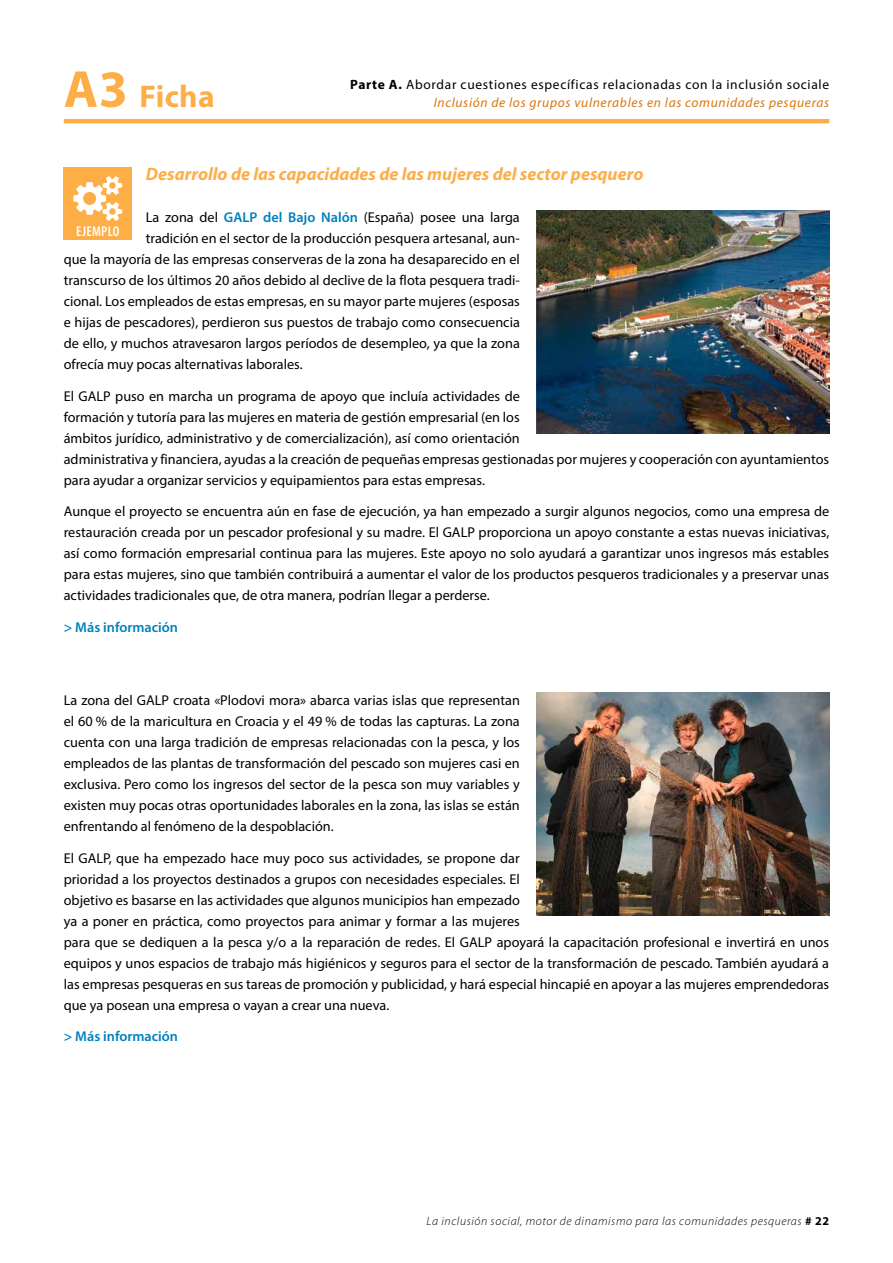
<style>
.page{position:relative;width:893px;height:1263px;background:#fff}
.page>*{position:absolute;margin:0;border:0;box-sizing:border-box;transform-origin:0 0}
.t1{font:700 31.5px "Myriad Pro";letter-spacing:.01em;color:#feae47}
.t2{font:italic 700 18px "Myriad Pro";color:#feae47}
.t3{font:14.25px/21px "Myriad Pro";color:#000}
.t4{font:600 14.25px "Myriad Pro";color:#0080be}
.t5{font:600 condensed 14.25px "Myriad Pro";letter-spacing:.02em;color:#fff}
.t6{font:13.5px "Myriad Pro";letter-spacing:.05em;color:#000}
.t7{font:italic 13.5px "Myriad Pro";letter-spacing:.05em;color:#d77812}
.t8{font:italic 300 12px "Myriad Pro";letter-spacing:.05em;color:#000}
.s1{font-size:52.5px}
.s2{font-weight:700}
.s3{font-weight:600;color:#0080be}
.s4{font-weight:700;font-style:normal}
</style>
<div class="page">
<hr style="left:64px;top:119px;width:765px;height:4px;background:#feae47">
<div style="left:64px;top:168px;width:68px;height:72px;background:#feae47"></div>
<svg style="left:73px;top:176px;width:49px;height:45px"></svg>
<img style="left:537px;top:210px;width:292px;height:224px">
<img style="left:537px;top:693px;width:292px;height:223px">
<h1 class="t1" style="left:64px;top:76px;width:152px"><span class="s1">A3</span> Ficha</h1>
<p class="t6" style="left:350px;top:76px;width:481px"><span class="s2">Parte A.</span> Abordar cuestiones específicas relacionadas con la inclusión sociale</p>
<p class="t7" style="left:434px;top:94px;width:397px">Inclusión de los grupos vulnerables en las comunidades pesqueras</p>
<p class="t2" style="left:146px;top:162px;width:499px">Desarrollo de las capacidades de las mujeres del sector pesquero</p>
<p class="t3" style="left:146px;top:206px;width:376px">La zona del <span class="s3">GALP del Bajo Nalón</span> (España) posee una larga</p>
<p class="t3" style="left:146px;top:228px;width:376px">tradición en el sector de la producción pesquera artesanal, aun-</p>
<p class="t3" style="left:64px;top:249px;width:458px">que la mayoría de las empresas conserveras de la zona ha desaparecido en el</p>
<p class="t3" style="left:64px;top:270px;width:458px">transcurso de los últimos 20 años debido al declive de la flota pesquera tradi-</p>
<p class="t3" style="left:64px;top:291px;width:458px">cional. Los empleados de estas empresas, en su mayor parte mujeres (esposas</p>
<p class="t3" style="left:64px;top:312px;width:458px">e hijas de pescadores), perdieron sus puestos de trabajo como consecuencia</p>
<p class="t3" style="left:64px;top:333px;width:458px">de ello, y muchos atravesaron largos períodos de desempleo, ya que la zona</p>
<p class="t3" style="left:64px;top:354px;width:240px">ofrecía muy pocas alternativas laborales.</p>
<p class="t3" style="left:64px;top:385px;width:767px">El GALP puso en marcha un programa de apoyo que incluía actividades de<br>formación y tutoría para las mujeres en materia de gestión empresarial (en los<br>ámbitos jurídico, administrativo y de comercialización), así como orientación<br>administrativa y financiera, ayudas a la creación de pequeñas empresas gestionadas por mujeres y cooperación con ayuntamientos para ayudar a organizar servicios y equipamientos para estas empresas.</p>
<p class="t3" style="left:64px;top:501px;width:767px;text-align:justify">Aunque el proyecto se encuentra aún en fase de ejecución, ya han empezado a surgir algunos negocios, como una empresa de restauración creada por un pescador profesional y su madre. El GALP proporciona un apoyo constante a estas nuevas iniciativas, así como formación empresarial continua para las mujeres. Este apoyo no solo ayudará a garantizar unos ingresos más estables para estas mujeres, sino que también contribuirá a aumentar el valor de los productos pesqueros tradicionales y a preservar unas actividades tradicionales que, de otra manera, podrían llegar a perderse.</p>
<p class="t4" style="left:64px;top:618px;width:116px">&gt; Más información</p>
<p class="t5" style="left:76px;top:222px;width:45px">EJEMPLO</p>
<p class="t3" style="left:64px;top:689px;width:458px;text-align:justify">La zona del GALP croata «Plodovi mora» abarca varias islas que representan el 60 % de la maricultura en Croacia y el 49 % de todas las capturas. La zona cuenta con una larga tradición de empresas relacionadas con la pesca, y los empleados de las plantas de transformación del pescado son mujeres casi en exclusiva. Pero como los ingresos del sector de la pesca son muy variables y existen muy pocas otras oportunidades laborales en la zona, las islas se están enfrentando al fenómeno de la despoblación.</p>
<p class="t3" style="left:64px;top:847px;width:767px">El GALP, que ha empezado hace muy poco sus actividades, se propone dar<br>prioridad a los proyectos destinados a grupos con necesidades especiales. El<br>objetivo es basarse en las actividades que algunos municipios han empezado<br>ya a poner en práctica, como proyectos para animar y formar a las mujeres<br>para que se dediquen a la pesca y/o a la reparación de redes. El GALP apoyará la capacitación profesional e invertirá en unos equipos y unos espacios de trabajo más higiénicos y seguros para el sector de la transformación de pescado. También ayudará a las empresas pesqueras en sus tareas de promoción y publicidad, y hará especial hincapié en apoyar a las mujeres emprendedoras que ya posean una empresa o vayan a crear una nueva.</p>
<p class="t4" style="left:64px;top:1027px;width:116px">&gt; Más información</p>
<p class="t8" style="left:427px;top:1214px;width:404px">La inclusión social, motor de dinamismo para las comunidades pesqueras <span class="s4"># 22</span></p>
</div>
